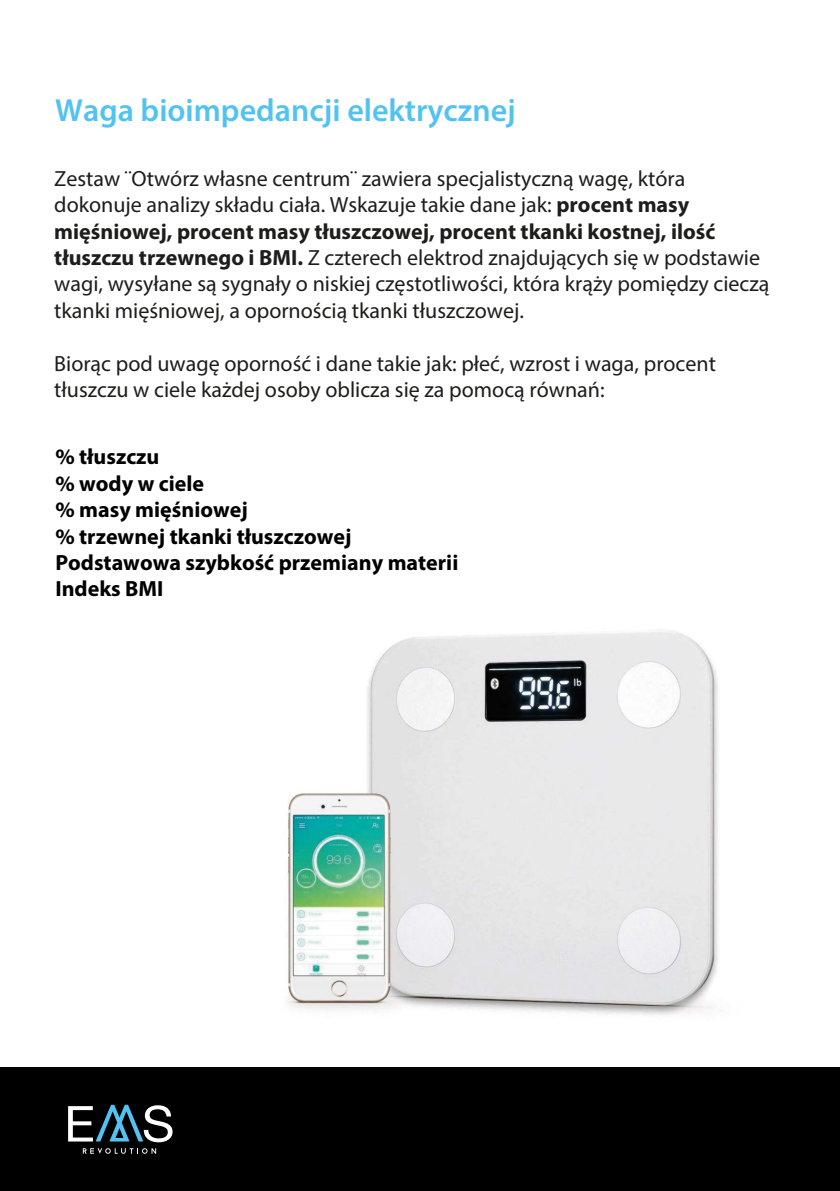
<style>
.page{position:relative;width:840px;height:1191px;background:#fff}
.page>*{position:absolute;margin:0;border:0;box-sizing:border-box;transform-origin:0 0}
.t1{font:600 32px "Myriad Pro";color:#52c3f1}
.t2{font:22px/26.4px "Myriad Pro";color:#1d1d1b}
.t3{font:700 22px/26.4px "Myriad Pro";color:#000}
.s1{font-weight:700}
</style>
<div class="page">
<img style="left:287px;top:630px;width:431px;height:385px">
<div style="left:0;top:1067px;width:839px;height:124px;background:#000"></div>
<svg style="left:68px;top:1104px;width:104px;height:38px"></svg>
<svg style="left:83px;top:1148px;width:73px;height:5px"></svg>
<h1 class="t1" style="left:55px;top:90px;width:462px">Waga bioimpedancji elektrycznej</h1>
<p class="t2" style="left:54px;top:165px;width:716px">Zestaw ¨Otwórz własne centrum¨ zawiera specjalistyczną wagę, która dokonuje analizy składu ciała. Wskazuje takie dane jak: <span class="s1">procent masy mięśniowej, procent masy tłuszczowej, procent tkanki kostnej, ilość tłuszczu trzewnego i BMI.</span> Z czterech elektrod znajdujących się w podstawie wagi, wysyłane są sygnały o niskiej częstotliwości, która krąży pomiędzy cieczą tkanki mięśniowej, a opornością tkanki tłuszczowej.</p>
<p class="t2" style="left:54px;top:350px;width:663px">Biorąc pod uwagę oporność i dane takie jak: płeć, wzrost i waga, procent tłuszczu w ciele każdej osoby oblicza się za pomocą równań:</p>
<p class="t3" style="left:55px;top:443px;width:404px">% tłuszczu<br>% wody w ciele<br>% masy mięśniowej<br>% trzewnej tkanki tłuszczowej<br>Podstawowa szybkość przemiany materii<br>Indeks BMI</p>
</div>
